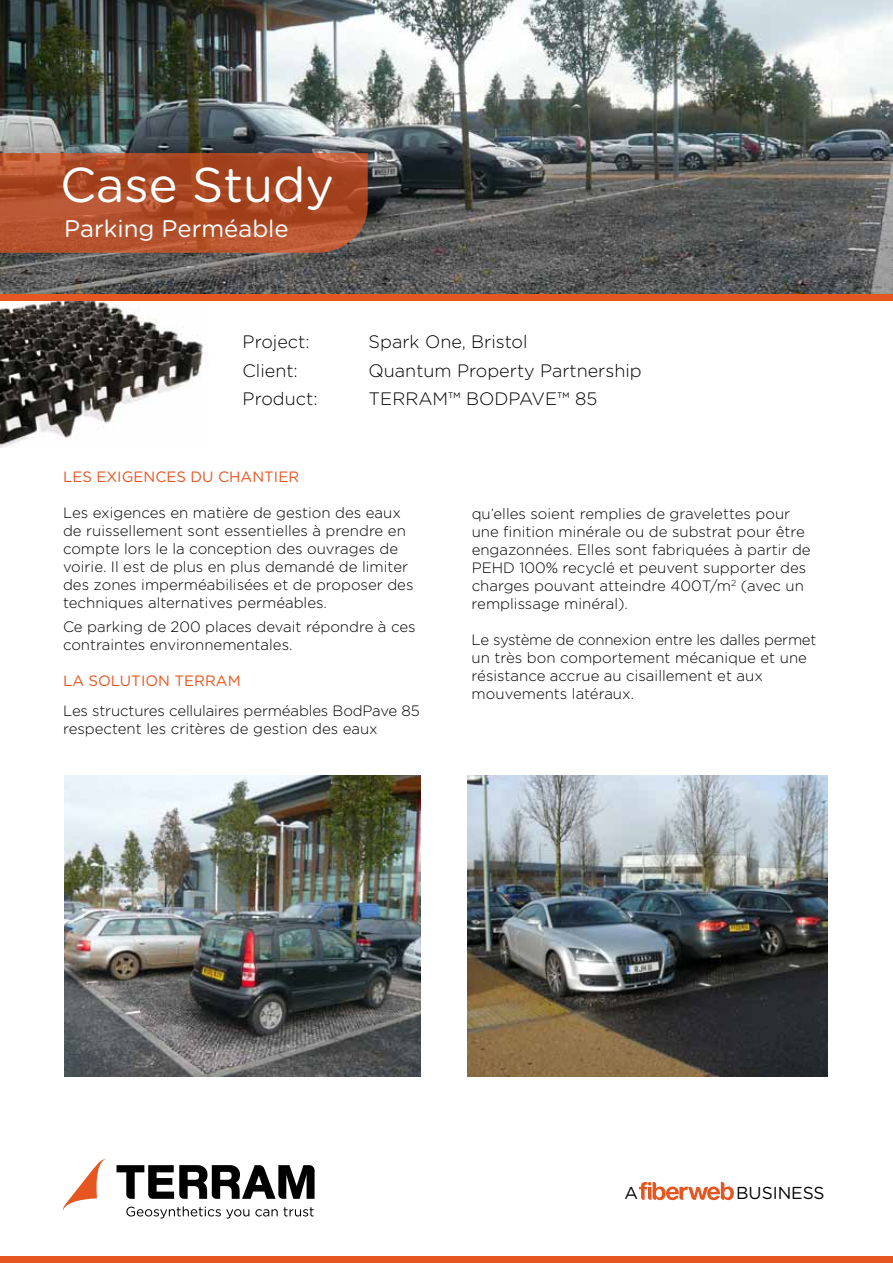
<style>
.page{position:relative;width:893px;height:1263px;background:#fff}
.page>*{position:absolute;margin:0;border:0;box-sizing:border-box;transform-origin:0 0}
.t1{font:48.9px "Gotham Rounded";color:#fff}
.t2{font:24px "Gotham Rounded";color:#fff}
.t3{font:300 18px "Gotham Rounded";color:#000}
.t4{font:17.25px "Gotham Rounded";letter-spacing:-.005em;color:#000}
.t5{font:300 15px/18px "Gotham Rounded";color:#000}
.t6{font:15px "Gotham Rounded";color:#e65621}
</style>
<div class="page">
<img style="left:0;top:300px;width:208px;height:148px">
<div style="left:0;top:1257px;width:893px;height:6px;background:#e65621"></div>
<img style="left:0;top:0;width:893px;height:294px">
<svg style="left:639px;top:1182px;width:95px;height:18px"></svg>
<svg style="left:117px;top:1165px;width:198px;height:34px"></svg>
<svg style="left:126px;top:1206px;width:123px;height:12px"></svg>
<svg style="left:255px;top:1207px;width:59px;height:9px"></svg>
<svg style="left:63px;top:1158px;width:44px;height:53px"></svg>
<img style="left:64px;top:775px;width:357px;height:302px">
<div style="left:0;top:294px;width:893px;height:6px;background:#e65621"></div>
<svg style="left:0;top:153px;width:368px;height:100px;background:#ad4d2a"></svg>
<img style="left:468px;top:775px;width:359px;height:302px">
<h1 class="t1" style="left:60px;top:151px;width:276px">Case Study</h1>
<h2 class="t2" style="left:64px;top:212px;width:226px">Parking Perméable</h2>
<p class="t3" style="left:243px;top:330px;width:69px">Project:</p>
<p class="t3" style="left:369px;top:330px;width:160px">Spark One, Bristol</p>
<p class="t3" style="left:243px;top:358px;width:57px">Client:</p>
<p class="t3" style="left:369px;top:358px;width:275px">Quantum Property Partnership</p>
<p class="t3" style="left:243px;top:387px;width:77px">Product:</p>
<p class="t3" style="left:369px;top:387px;width:230px">TERRAM™ BODPAVE™ 85</p>
<p class="t6" style="left:63px;top:466px;width:238px">LES EXIGENCES DU CHANTIER</p>
<p class="t5" style="left:63px;top:503px;width:352px">Les exigences en matière de gestion des eaux de ruissellement sont essentielles à prendre en compte lors le la conception des ouvrages de voirie. Il est de plus en plus demandé de limiter des zones imperméabilisées et de proposer des techniques alternatives perméables.</p>
<p class="t5" style="left:63px;top:617px;width:354px">Ce parking de 200 places devait répondre à ces contraintes environnementales.</p>
<p class="t6" style="left:63px;top:670px;width:179px">LA SOLUTION TERRAM</p>
<p class="t5" style="left:63px;top:701px;width:358px">Les structures cellulaires perméables BodPave 85 respectent les critères de gestion des eaux</p>
<p class="t5" style="left:472px;top:504px;width:340px">qu’elles soient remplies de gravelettes pour une finition minérale ou de substrat pour être engazonnées. Elles sont fabriquées à partir de PEHD 100% recyclé et peuvent supporter des charges pouvant atteindre 400T/m<sup>2</sup> (avec un remplissage minéral).</p>
<p class="t5" style="left:472px;top:630px;width:346px">Le système de connexion entre les dalles permet un très bon comportement mécanique et une résistance accrue au cisaillement et aux mouvements latéraux.</p>
<p class="t4" style="left:625px;top:1181px;width:15px">A</p>
<p class="t4" style="left:736px;top:1181px;width:90px">BUSINESS</p>
</div>
